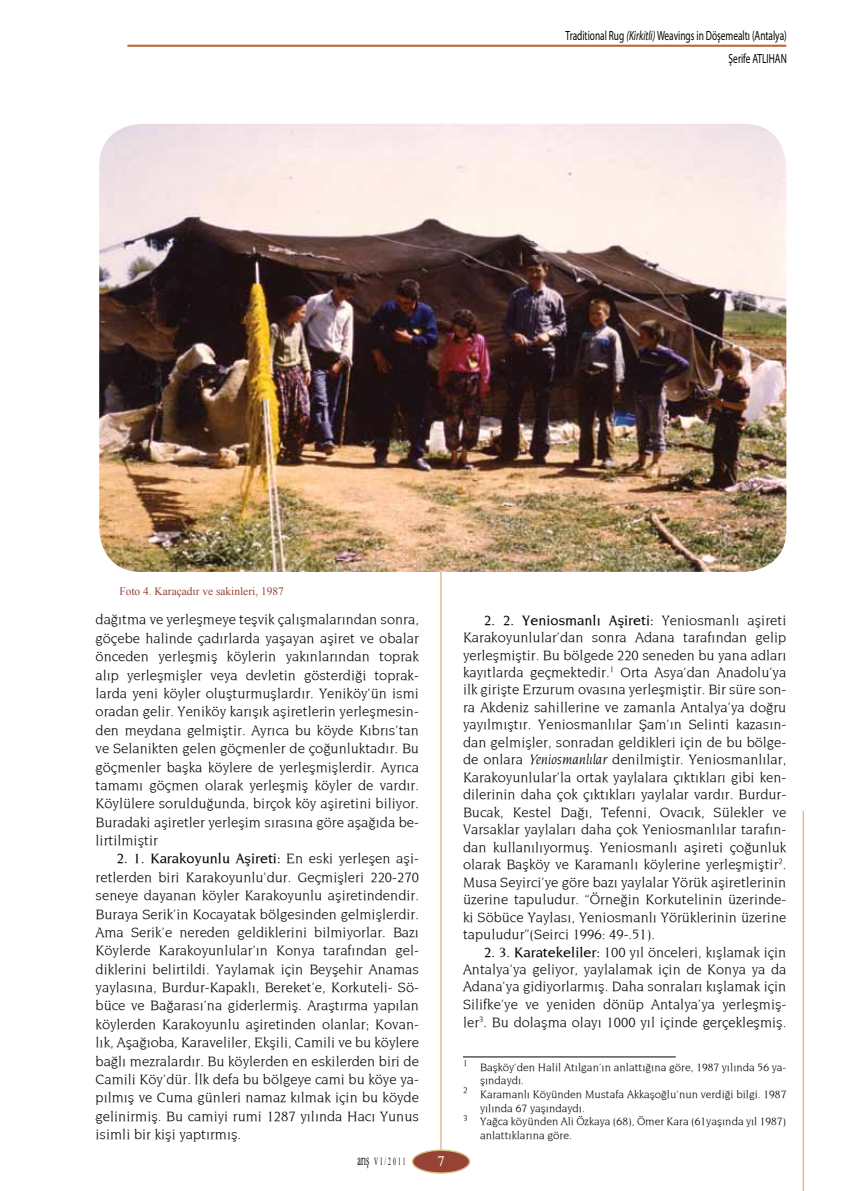
<style>
.page{position:relative;width:851px;height:1191px;background:#fff}
.page>*{position:absolute;margin:0;border:0;box-sizing:border-box;transform-origin:0 0}
.t1{font:14.55px/18.5px "Novarese";color:#000;text-align:justify}
.t2{font:14.55px "Times";color:#fff}
.t3{font:13.35px/23.4px "Myriad Pro";color:#000;text-align:right;scale:.7 1}
.t4{font:11.4px "Novarese";color:#000}
.t5{font:11.4px "Times New Roman";color:#964335}
.t6{font:10.95px "Times New Roman";letter-spacing:.4em;color:#000;scale:.51 1}
.s1{font-style:italic}
.s2{font-weight:500}
.s3{font-size:15.6px}
</style>
<div class="page">
<hr style="left:440px;top:124px;width:1px;height:1027px;background:#d9bd86">
<hr style="left:127px;top:45px;width:659px;height:2px;background:#ba683d">
<hr style="left:802px;top:810px;width:2px;height:381px;background:#d9bd86">
<div style="left:412px;top:1150px;width:57px;height:23px;background:#964335;border-radius:50%"></div>
<div style="left:412px;top:1149px;width:58px;height:24px;border:1px solid #d9bd86;border-radius:50%"></div>
<hr style="left:463px;top:1056px;width:212px;height:1px;background:#000">
<img style="left:99px;top:124px;width:687px;height:448px">
<p class="t3" style="left:565px;top:24px;width:318px">Traditional Rug <span class="s1">(Kirkitli)</span> Weavings in Döşemealtı (Antalya)<br>Şerife ATLIHAN</p>
<p class="t5" style="left:119px;top:584px;width:166px">Foto 4. Karaçadır ve sakinleri, 1987</p>
<p class="t1" style="left:96px;top:610px;width:325px">dağıtma ve yerleşmeye teşvik çalışmalarından sonra, göçebe halinde çadırlarda yaşayan aşiret ve obalar önceden yerleşmiş köylerin yakınlarından toprak alıp yerleşmişler veya devletin gösterdiği toprak&shy;larda yeni köyler oluşturmuşlardır. Yeniköy’ün ismi oradan gelir. Yeniköy karışık aşiretlerin yerleşmesin&shy;den meydana gelmiştir. Ayrıca bu köyde Kıbrıs’tan ve Selanikten gelen göçmenler de çoğunluktadır. Bu göçmenler başka köylere de yerleşmişlerdir. Ayrıca tamamı göçmen olarak yerleşmiş köyler de vardır.<br>Köylülere sorulduğunda, birçok köy aşiretini biliyor.<br>Buradaki aşiretler yerleşim sırasına göre aşağıda be&shy;lirtilmiştir</p>
<p class="t1" style="left:96px;top:849px;width:325px;text-indent:21px"><span class="s2">2. 1. Karakoyunlu Aşireti:</span> En eski yerleşen aşi&shy;retlerden biri Karakoyunlu’dur. Geçmişleri 220-270 seneye dayanan köyler Karakoyunlu aşiretindendir.<br>Buraya Serik’in Kocayatak bölgesinden gelmişlerdir.<br>Ama Serik’e nereden geldiklerini bilmiyorlar. Bazı Köylerde Karakoyunlular’ın Konya tarafından gel&shy;diklerini belirtildi. Yaylamak için Beyşehir Anamas yaylasına, Burdur-Kapaklı, Bereket’e, Korkuteli- Sö&shy;büce ve Bağarası’na giderlermiş. Araştırma yapılan köylerden Karakoyunlu aşiretinden olanlar; Kovan&shy;lık, Aşağıoba, Karaveliler, Ekşili, Camili ve bu köylere bağlı mezralardır. Bu köylerden en eskilerden biri de Camili Köy’dür. İlk defa bu bölgeye cami bu köye ya&shy;pılmış ve Cuma günleri namaz kılmak için bu köyde gelinirmiş. Bu camiyi rumi 1287 yılında Hacı Yunus isimli bir kişi yaptırmış.</p>
<p class="t6" style="left:357px;top:1154px;width:96px"><span class="s3">arış</span> VI/2011</p>
<p class="t2" style="left:437px;top:1147px;width:9px">7</p>
<p class="t1" style="left:463px;top:610px;width:325px;line-height:17.4px;text-indent:21px"><span class="s2">2. 2. Yeniosmanlı Aşireti:</span> Yeniosmanlı aşireti Karakoyunlular’dan sonra Adana tarafından gelip yerleşmiştir. Bu bölgede 220 seneden bu yana adları kayıtlarda geçmektedir.<sup>1</sup> Orta Asya’dan Anadolu’ya ilk girişte Erzurum ovasına yerleşmiştir. Bir süre son&shy;ra Akdeniz sahillerine ve zamanla Antalya’ya doğru yayılmıştır. Yeniosmanlılar Şam’ın Selinti kazasın&shy;dan gelmişler, sonradan geldikleri için de bu bölge&shy;de onlara <span class="s1">Yeniosmanlılar</span> denilmiştir. Yeniosmanlılar, Karakoyunlular’la ortak yaylalara çıktıkları gibi ken&shy;dilerinin daha çok çıktıkları yaylalar vardır. Burdur-Bucak, Kestel Dağı, Tefenni, Ovacık, Sülekler ve Varsaklar yaylaları daha çok Yeniosmanlılar tarafın&shy;dan kullanılıyormuş. Yeniosmanlı aşireti çoğunluk olarak Başköy ve Karamanlı köylerine yerleşmiştir<sup>2</sup>.<br>Musa Seyirci’ye göre bazı yaylalar Yörük aşiretlerinin üzerine tapuludur. “Örneğin Korkutelinin üzerinde&shy;ki Söbüce Yaylası, Yeniosmanlı Yörüklerinin üzerine tapuludur”(Seirci 1996: 49-.51).</p>
<p class="t1" style="left:463px;top:942px;width:325px;line-height:17.7px;text-indent:21px"><span class="s2">2. 3. Karatekeliler:</span> 100 yıl önceleri, kışlamak için Antalya’ya geliyor, yaylalamak için de Konya ya da Adana’ya gidiyorlarmış. Daha sonraları kışlamak için Silifke’ye ve yeniden dönüp Antalya’ya yerleşmiş&shy;ler<sup>3</sup>. Bu dolaşma olayı 1000 yıl içinde gerçekleşmiş.</p>
<p class="t4" style="left:463px;top:1060px;width:325px"><sup>1</sup> Başköy’den Halil Atılgan’ın anlattığına göre, 1987 yılında 56 ya-</p>
<p class="t4" style="left:480px;top:1073px;width:46px">şındaydı.</p>
<p class="t4" style="left:463px;top:1087px;width:325px"><sup>2</sup> Karamanlı Köyünden Mustafa Akkaşoğlu’nun verdiği bilgi. 1987</p>
<p class="t4" style="left:480px;top:1101px;width:106px">yılında 67 yaşındaydı.</p>
<p class="t4" style="left:463px;top:1114px;width:325px"><sup>3</sup> Yağca köyünden Ali Özkaya (68), Ömer Kara (61yaşında yıl 1987)</p>
<p class="t4" style="left:480px;top:1128px;width:93px">anlattıklarına göre.</p>
</div>
